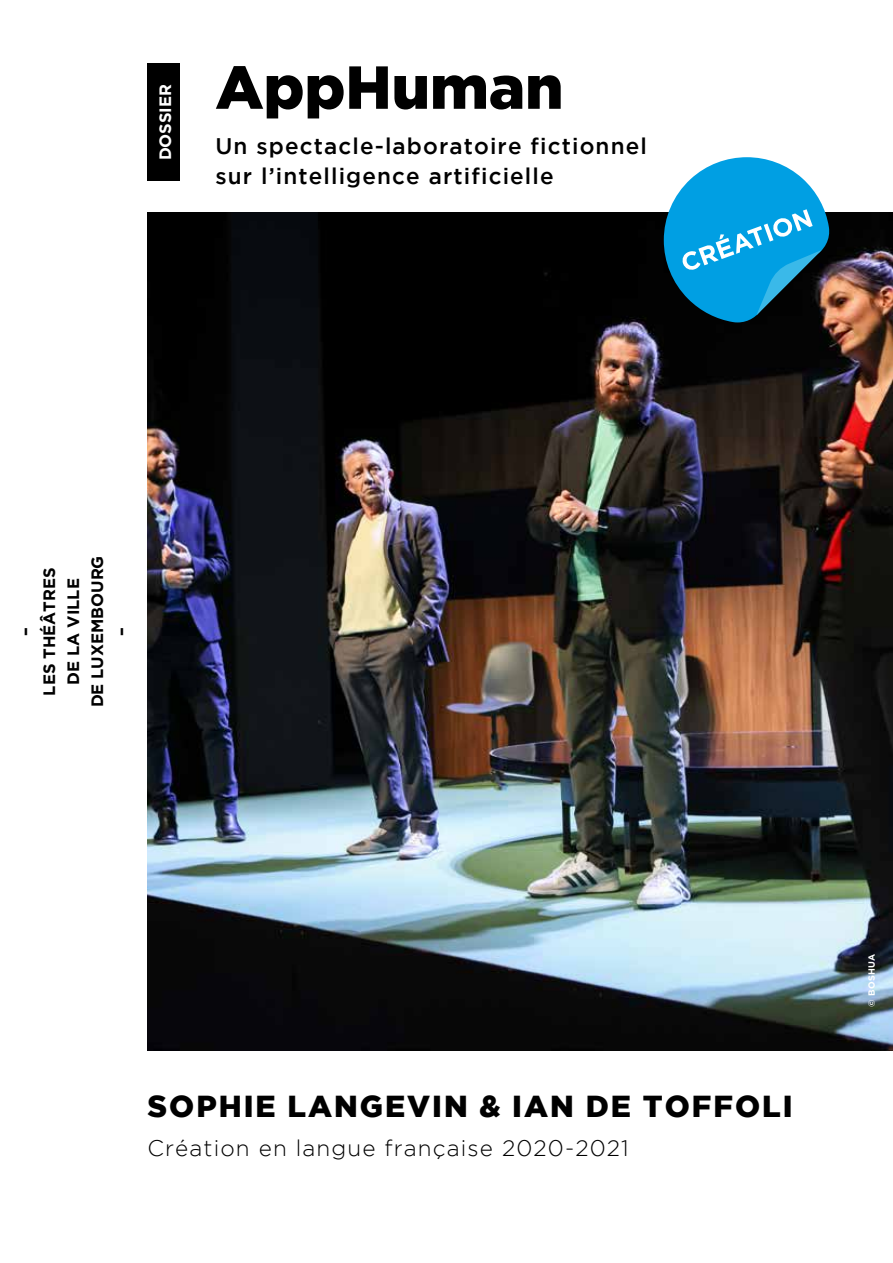
<style>
.page{position:relative;width:893px;height:1263px;background:#fff}
.page>*{position:absolute;margin:0;border:0;box-sizing:border-box;transform-origin:0 0}
.t1{font:900 60.6px "Gotham";color:#000}
.t2{font:900 30.3px "Gotham";letter-spacing:.065em;color:#000}
.t3{font:500 22.5px/30px "Gotham";letter-spacing:.05em;color:#000}
.t4{font:300 22.5px "Gotham";letter-spacing:.05em;color:#000}
.t5{font:700 16.5px/24px "Gotham";color:#000;text-align:center}
.t6{font:700 16.5px "Gotham";color:#fff}
.t7{font:700 9px "Gotham";letter-spacing:.05em;color:#fff}
</style>
<div class="page">
<img style="left:147px;top:213px;width:746px;height:837px">
<div style="left:147px;top:64px;width:33px;height:117px;background:#000"></div>
<svg style="left:664px;top:157px;width:167px;height:165px;background:#2b94c2"></svg>
<p class="t6" style="left:156px;top:160px;width:78px;rotate:-90deg">DOSSIER</p>
<h1 class="t1" style="left:215px;top:52px;width:350px">AppHuman</h1>
<p class="t3" style="left:215px;top:130px;width:433px">Un spectacle-laboratoire fictionnel sur l’intelligence artificielle</p>
<p class="t5" style="left:13px;top:707px;width:153px;rotate:-90deg">–<br>LES THÉÂTRES<br>DE LA VILLE<br>DE LUXEMBOURG –</p>
<h2 class="t2" style="left:148px;top:1089px;width:647px">SOPHIE LANGEVIN &amp; IAN DE TOFFOLI</h2>
<p class="t4" style="left:147px;top:1136px;width:483px">Création en langue française 2020-2021</p>
<p class="t7" style="left:866px;top:1006px;width:54px;rotate:-90deg">© BOSHUA</p>
</div>
